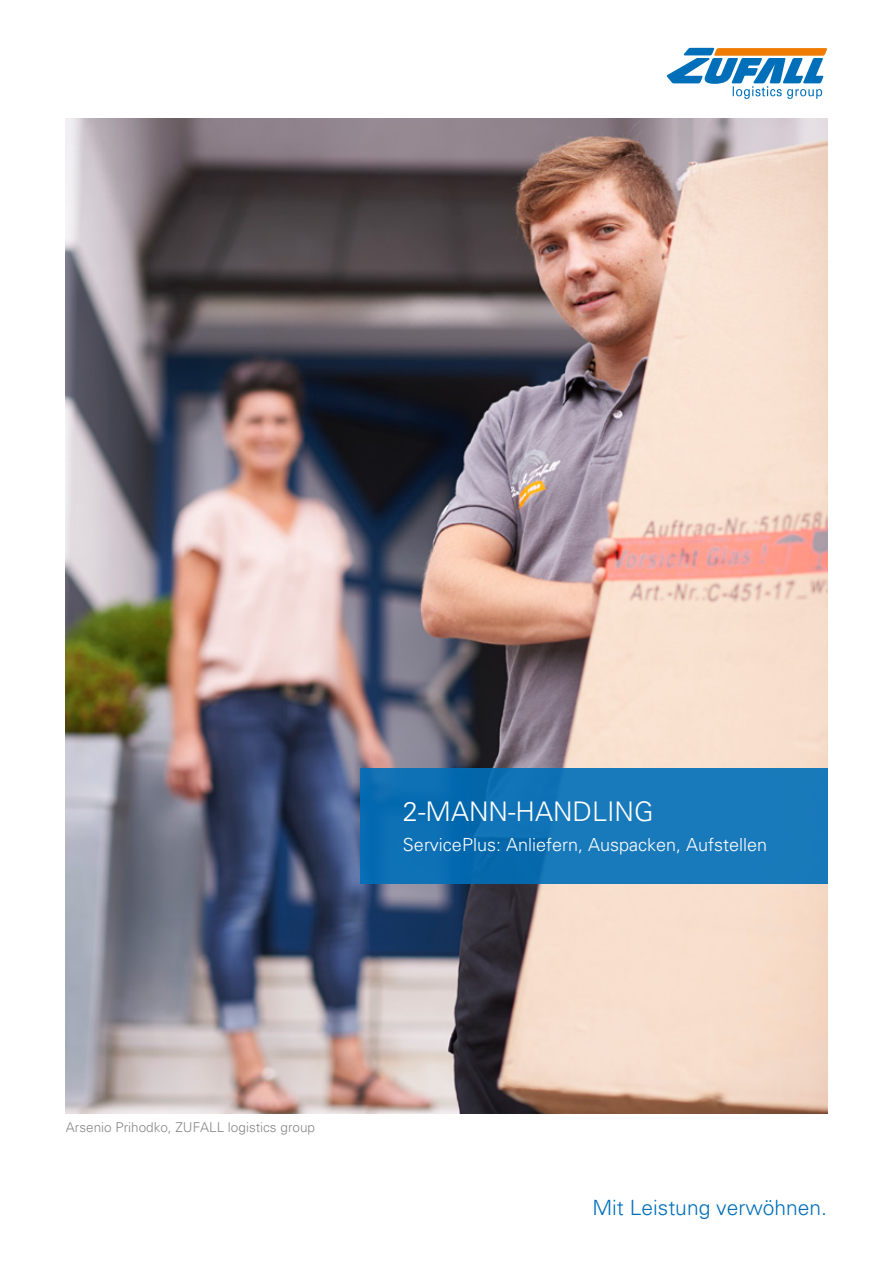
<style>
.page{position:relative;width:893px;height:1263px;background:#fff}
.page>*{position:absolute;margin:0;border:0;box-sizing:border-box;transform-origin:0 0}
.t1{font:300 27px "Univers";color:#fff}
.t2{font:300 21px "Univers";color:#006fb9}
.t3{font:300 18px "Univers";color:#fff}
.t4{font:300 13.5px "Univers";color:#878786}
</style>
<div class="page">
<svg style="left:666px;top:48px;width:161px;height:51px"></svg>
<img style="left:66px;top:118px;width:761px;height:995px">
<div style="left:360px;top:767px;width:467px;height:116px;background:linear-gradient(to right,#076bb1,#1e7ebd)"></div>
<h1 class="t1" style="left:403px;top:795px;width:252px">2-MANN-HANDLING</h1>
<p class="t3" style="left:403px;top:834px;width:366px">ServicePlus: Anliefern, Auspacken, Aufstellen</p>
<p class="t4" style="left:66px;top:1119px;width:251px">Arsenio Prihodko, ZUFALL logistics group</p>
<p class="t2" style="left:592px;top:1195px;width:236px">Mit Leistung verwöhnen.</p>
</div>
